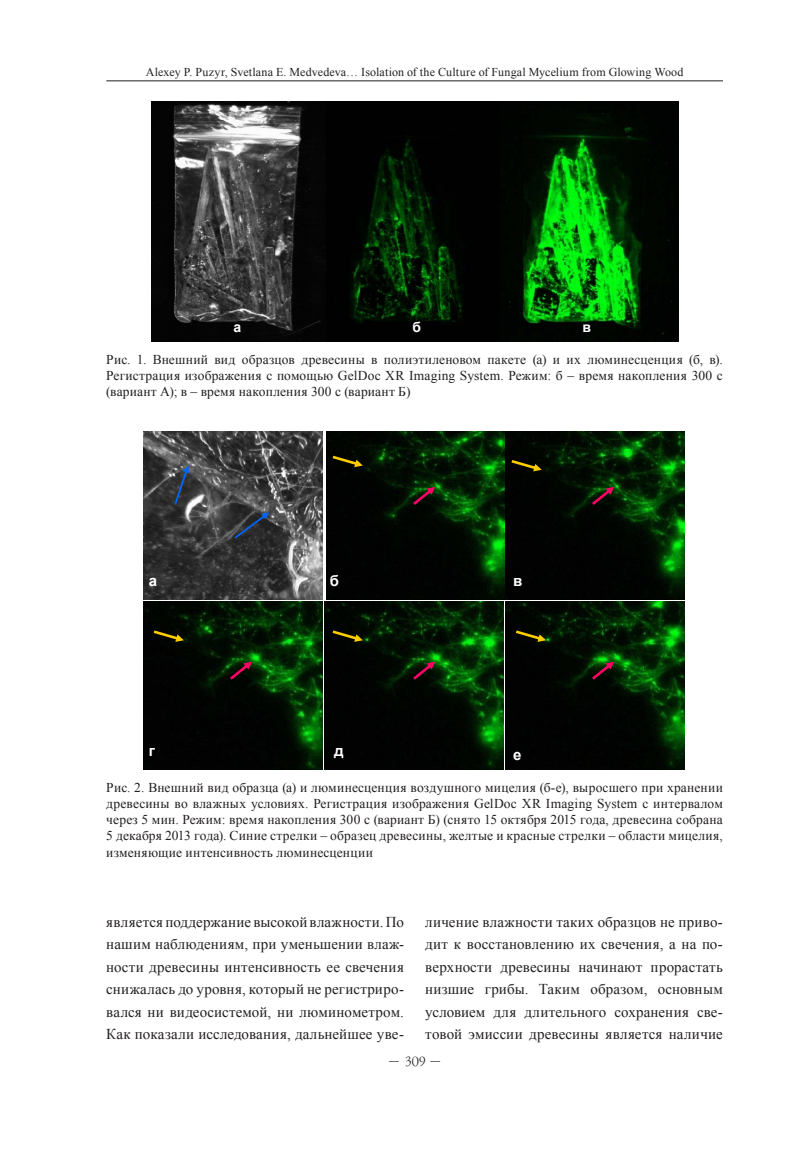
<style>
.page{position:relative;width:808px;height:1149px;background:#fff}
.page>*{position:absolute;margin:0;border:0;box-sizing:border-box;transform-origin:0 0}
.основ_текст_рус{font:15px/22.5px "Times New Roman";letter-spacing:.01em;color:#231f20;text-align:justify}
.t1{font:700 15px "Arial";color:#fff}
.t2{font:700 14.1px "Arial";color:#fff}
.таблица{font:13.5px/16.2px "Times New Roman";letter-spacing:.015em;color:#231f20;text-align:justify}
.t3{font:13.5px "Times New Roman";color:#000}
.t4{font:13.5px "Lazurski";color:#231f20}
.t5{font:12px "Times New Roman";letter-spacing:.01em;color:#231f20}
</style>
<div class="page">
<hr style="left:106px;top:81px;width:617px;height:1px;background:#231f20">
<img style="left:152px;top:101px;width:174px;height:240px">
<img style="left:326px;top:101px;width:175px;height:240px">
<img style="left:501px;top:101px;width:177px;height:240px">
<img style="left:327px;top:431px;width:357px;height:168px">
<img style="left:143px;top:601px;width:179px;height:168px">
<img style="left:324px;top:601px;width:179px;height:168px">
<img style="left:505px;top:601px;width:179px;height:168px">
<img style="left:143px;top:431px;width:179px;height:168px">
<svg style="left:154px;top:630px;width:30px;height:11px"></svg>
<svg style="left:333px;top:630px;width:30px;height:11px"></svg>
<svg style="left:516px;top:630px;width:30px;height:11px"></svg>
<svg style="left:333px;top:455px;width:30px;height:12px"></svg>
<svg style="left:511px;top:460px;width:31px;height:11px"></svg>
<svg style="left:175px;top:465px;width:14px;height:39px"></svg>
<svg style="left:234px;top:512px;width:35px;height:26px"></svg>
<svg style="left:413px;top:486px;width:22px;height:19px"></svg>
<svg style="left:592px;top:486px;width:22px;height:19px"></svg>
<svg style="left:230px;top:661px;width:22px;height:18px"></svg>
<svg style="left:413px;top:661px;width:22px;height:18px"></svg>
<svg style="left:592px;top:661px;width:22px;height:18px"></svg>
<p class="t5" style="left:146px;top:64px;width:539px">Alexey P. Puzyr, Svetlana E. Medvedeva… Isolation of the Culture of Fungal Mycelium from Glowing Wood</p>
<p class="t2" style="left:233px;top:317px;width:9px">а</p>
<p class="t2" style="left:412px;top:317px;width:10px">б</p>
<p class="t2" style="left:582px;top:317px;width:10px">в</p>
<p class="таблица" style="left:106px;top:351px;width:618px">Рис. 1. Внешний вид образцов древесины в полиэтиленовом пакете (а) и их люминесценция (б, в).<br>Регистрация изображения с помощью GelDoc XR Imaging System. Режим: б – время накопления 300 с (вариант А); в – время накопления 300 с (вариант Б)</p>
<p class="t3" style="left:395px;top:356px;width:39px">Рис. 1.</p>
<p class="t1" style="left:149px;top:570px;width:10px">а</p>
<p class="t1" style="left:330px;top:570px;width:11px">б</p>
<p class="t1" style="left:513px;top:570px;width:11px">в</p>
<p class="t1" style="left:149px;top:740px;width:8px">г</p>
<p class="t1" style="left:334px;top:740px;width:11px">д</p>
<p class="t1" style="left:513px;top:744px;width:10px">е</p>
<p class="таблица" style="left:106px;top:778px;width:618px">Рис. 2. Внешний вид образца (а) и люминесценция воздушного мицелия (б-е), выросшего при хранении древесины во влажных условиях. Регистрация изображения GelDoc XR Imaging System с интервалом через 5 мин. Режим: время накопления 300 с (вариант Б) (снято 15 октября 2015 года, древесина собрана 5 декабря 2013 года). Синие стрелки – образец древесины, желтые и красные стрелки – области мицелия, изменяющие интенсивность люминесценции</p>
<p class="основ_текст_рус" style="left:106px;top:910px;width:299px">является поддержание высокой влажности. По нашим наблюдениям, при уменьшении влаж&shy;ности древесины интенсивность ее свечения снижалась до уровня, который не регистриро&shy;вался ни видеосистемой, ни люминометром.<br>Как показали исследования, дальнейшее уве-</p>
<p class="основ_текст_рус" style="left:425px;top:910px;width:299px">личение влажности таких образцов не приво&shy;дит к восстановлению их свечения, а на по&shy;верхности древесины начинают прорастать низшие грибы. Таким образом, основным условием для длительного сохранения све&shy;товой эмиссии древесины является наличие</p>
<p class="t4" style="left:388px;top:1053px;width:54px">– 309 –</p>
</div>
